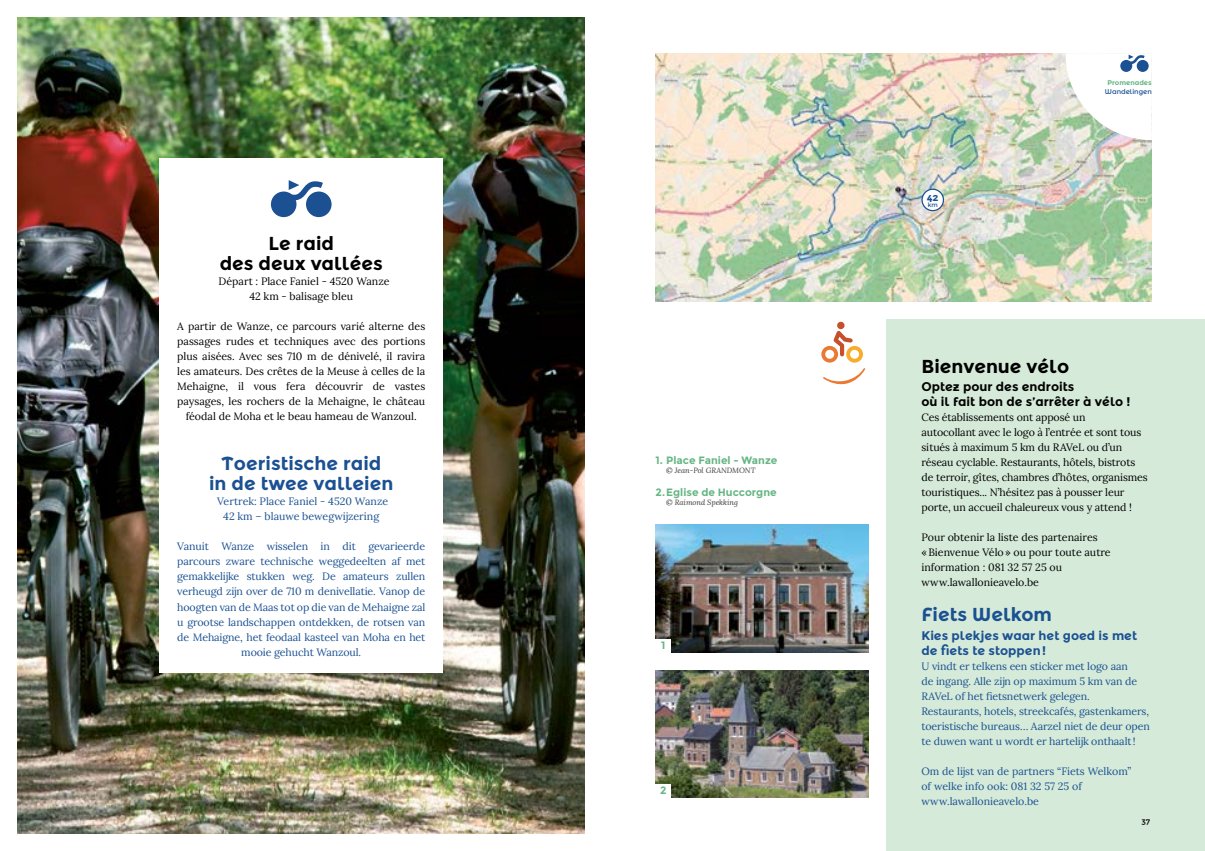
<style>
.page{position:relative;width:1205px;height:851px;background:#fff}
.page>*{position:absolute;margin:0;border:0;box-sizing:border-box;transform-origin:0 0}
.t1{font:700 18.75px/20px "Montserrat Alternates";color:#1b5192;text-align:center}
.t2{font:700 18.75px/20px "Montserrat Alternates";color:#000;text-align:center}
.t3{font:700 12.5px/15px "Montserrat Alternates";color:#000}
.t4{font:700 12.5px/15px "Montserrat Alternates";color:#1b5192}
.t5{font:10.62px/15px "Lora";color:#000}
.t6{font:10.62px/15px "Lora";letter-spacing:-.01em;color:#1b5192}
.t7{font:700 10.62px "Montserrat";color:#67b684}
.t8{font:700 10px "Montserrat Alternates";color:#1b5192}
.t9{font:7.75px "Montserrat Alternates";color:#000}
.t10{font:italic 7.5px "Lora";color:#3c3838}
.t11{font:6.88px "Montserrat Alternates";color:#1b5192}
.t12{font:700 6.88px "Montserrat Alternates";color:#67b684}
.t13{font:6.25px "Montserrat Alternates";color:#1b5192}
</style>
<div class="page">
<div style="left:886px;top:319px;width:319px;height:531px;background:#d5ead8"></div>
<img style="left:656px;top:53px;width:496px;height:248px">
<img style="left:656px;top:670px;width:212px;height:127px">
<img style="left:656px;top:524px;width:212px;height:128px">
<svg style="left:1065px;top:53px;width:87px;height:87px"></svg>
<div style="left:655px;top:784px;width:16px;height:13px;background:#fff"></div>
<div style="left:656px;top:638px;width:15px;height:14px;background:#fff"></div>
<svg style="left:821px;top:331px;width:42px;height:31px"></svg>
<div style="left:837px;top:322px;width:7px;height:7px;background:#c6502c;border-radius:50%"></div>
<svg style="left:823px;top:368px;width:42px;height:17px"></svg>
<div style="left:922px;top:189px;width:21px;height:21px;background:#fff;border-radius:50%"></div>
<div style="left:921px;top:189px;width:23px;height:22px;border:1px solid #1b5192;border-radius:50%"></div>
<img style="left:18px;top:18px;width:567px;height:815px">
<div style="left:159px;top:158px;width:284px;height:515px;background:#fff"></div>
<svg style="left:271px;top:180px;width:61px;height:37px"></svg>
<h1 class="t2" style="left:220px;top:234px;width:164px">Le raid<br>des deux vallées</h1>
<p class="t5" style="left:218px;top:273px;width:173px;text-align:center">Départ : Place Faniel - 4520 Wanze<br>42 km - balisage bleu</p>
<p class="t5" style="left:177px;top:318px;width:250px;text-align:center">A partir de Wanze, ce parcours varié alterne des passages rudes et techniques avec des portions plus aisées. Avec ses 710 m de dénivelé, il ravira les amateurs. Des crêtes de la Meuse à celles de la Mehaigne, il vous fera découvrir de vastes paysages, les rochers de la Mehaigne, le château féodal de Moha et le beau hameau de Wanzoul.</p>
<h1 class="t1" style="left:209px;top:454px;width:186px">Toeristische raid<br>in de twee valleien</h1>
<p class="t6" style="left:217px;top:493px;width:173px;text-align:center">Vertrek: Place Faniel - 4520 Wanze<br>42 km – blauwe bewegwijzering</p>
<p class="t6" style="left:177px;top:538px;width:250px;text-align:center">Vanuit Wanze wisselen in dit gevarieerde parcours zware technische weggedeelten af met gemakkelijke stukken weg. De amateurs zullen verheugd zijn over de 710 m denivellatie. Vanop de hoogten van de Maas tot op die van de Mehaigne zal u grootse landschappen ontdekken, de rotsen van de Mehaigne, het feodaal kasteel van Moha en het mooie gehucht Wanzoul.</p>
<p class="t7" style="left:656px;top:454px;width:123px">1. Place Faniel - Wanze</p>
<p class="t10" style="left:666px;top:465px;width:91px">© Jean-Pol GRANDMONT</p>
<p class="t7" style="left:656px;top:485px;width:123px">2.Eglise de Huccorgne</p>
<p class="t10" style="left:666px;top:497px;width:73px">© Raimond Spekking</p>
<p class="t7" style="left:661px;top:639px;width:6px">1</p>
<p class="t7" style="left:660px;top:784px;width:8px">2</p>
<p class="t8" style="left:927px;top:191px;width:13px">42</p>
<p class="t13" style="left:928px;top:201px;width:11px">km</p>
<p class="t12" style="left:1107px;top:79px;width:46px">Promenades</p>
<p class="t11" style="left:1105px;top:87px;width:48px">Wandelingen</p>
<h1 class="t2" style="left:921px;top:356px;width:149px">Bienvenue vélo</h1>
<p class="t3" style="left:921px;top:379px;width:211px">Optez pour des endroits<br>où il fait bon de s’arrêter à vélo !</p>
<p class="t5" style="left:921px;top:409px;width:228px">Ces établissements ont apposé un<br>autocollant avec le logo à l’entrée et sont tous situés à maximum 5 km du RAVeL ou d’un réseau cyclable. Restaurants, hôtels, bistrots de terroir, gîtes, chambres d’hôtes, organismes touristiques... N’hésitez pas à pousser leur porte, un accueil chaleureux vous y attend !</p>
<p class="t5" style="left:921px;top:529px;width:191px">Pour obtenir la liste des partenaires «Bienvenue Vélo» ou pour toute autre information : 081 32 57 25 ou www.lawallonieavelo.be</p>
<h1 class="t1" style="left:921px;top:604px;width:132px">Fiets Welkom</h1>
<p class="t4" style="left:921px;top:628px;width:217px">Kies plekjes waar het goed is met de fiets te stoppen!</p>
<p class="t6" style="left:921px;top:658px;width:230px">U vindt er telkens een sticker met logo aan<br>de ingang. Alle zijn op maximum 5 km van de RAVeL of het fietsnetwerk gelegen.<br>Restaurants, hotels, streekcafés, gastenkamers, toeristische bureaus… Aarzel niet de deur open te duwen want u wordt er hartelijk onthaalt!</p>
<p class="t6" style="left:921px;top:763px;width:211px">Om de lijst van de partners “Fiets Welkom” of welke info ook: 081 32 57 25 of www.lawallonieavelo.be</p>
<p class="t9" style="left:1141px;top:817px;width:10px">37</p>
</div>
